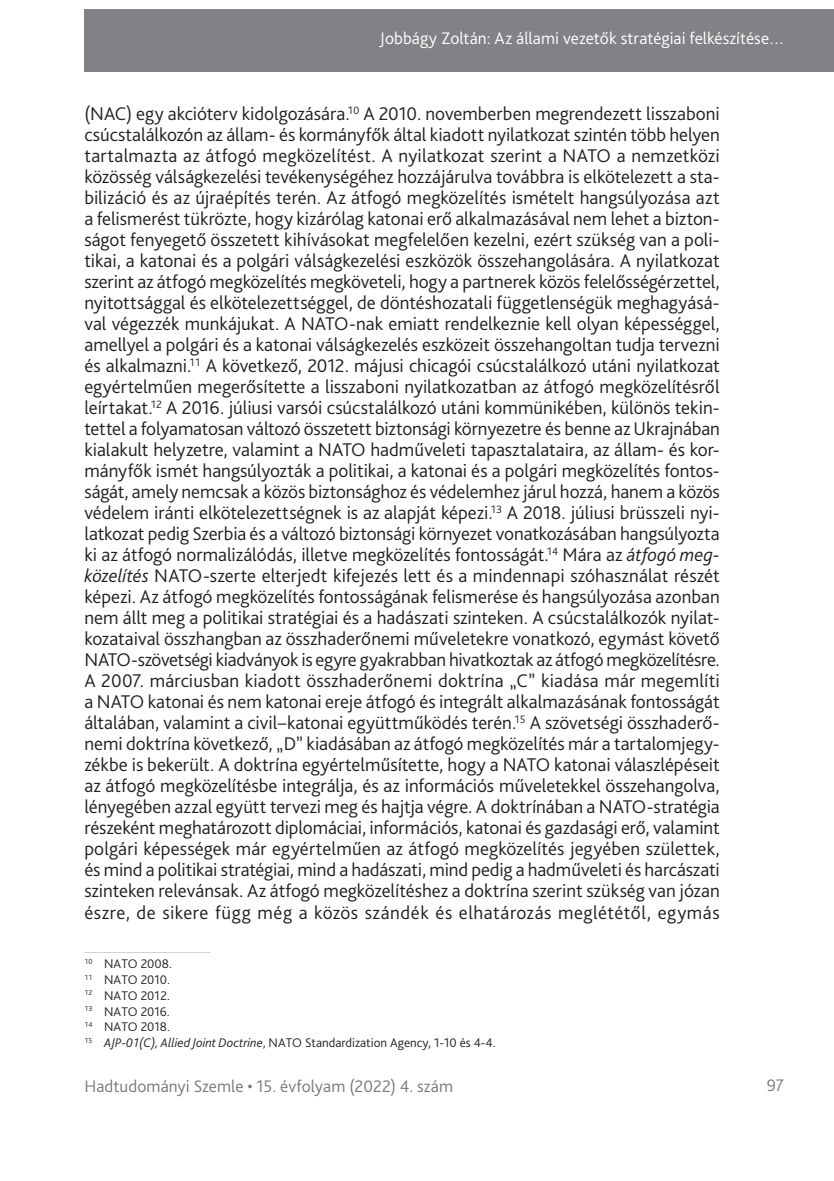
<style>
.page{position:relative;width:834px;height:1181px;background:#fff}
.page>*{position:absolute;margin:0;border:0;box-sizing:border-box;transform-origin:0 0}
._2__Body_1st_paragra{font:300 19.25px/21px "Bliss Pro";letter-spacing:.005em;color:#231f20;text-align:justify}
.t1{font:300 17.5px "Bliss Pro";letter-spacing:.01em;color:#fff}
.t2{font:300 17.5px "Bliss Pro";letter-spacing:.005em;color:#767a7c}
.Lábjegyzet{font:300 13.12px "Bliss Pro";color:#231f20}
.s1{font-style:italic}
</style>
<div class="page">
<div style="left:84px;top:9px;width:749px;height:63px;background:#808285"></div>
<hr style="left:84px;top:952px;width:126px;height:1px;background:#d1d2d4">
<p class="t1" style="left:380px;top:27px;width:406px">Jobbágy Zoltán: Az állami vezetők stratégiai felkészítése…</p>
<p class="_2__Body_1st_paragra" style="left:84px;top:103px;width:637px">(NAC) egy akcióterv kidolgozására.<sup>10</sup> A -2010. novemberben megrendezett lisszaboni csúcstalálkozón az állam- és kormányfők által kiadott nyilatkozat szintén több helyen tartalmazta az átfogó megközelítést. A nyilatkozat szerint a NATO a nemzetközi közösség válságkezelési tevékenységéhez hozzájárulva továbbra is elkötelezett a sta&shy;bilizáció és az újraépítés terén. Az átfogó megközelítés ismételt hangsúlyozása azt a felismerést tükrözte, hogy kizárólag katonai erő alkalmazásával nem lehet a bizton&shy;ságot fenyegető összetett kihívásokat megfelelően kezelni, ezért szükség van a poli&shy;tikai, a katonai és a polgári válságkezelési eszközök összehangolására. A nyilatkozat szerint az átfogó megközelítés megköveteli, hogy a partnerek közös felelősségérzettel, nyitottsággal és elkötelezettséggel, de döntéshozatali függetlenségük meghagyásá&shy;val végezzék munkájukat. A NATO-nak emiatt rendelkeznie kell olyan képességgel, amellyel a polgári és a katonai válságkezelés eszközeit összehangoltan tudja tervezni és alkalmazni.<sup>11</sup> A következő, 2012. májusi chicagói csúcstalálkozó utáni nyilatkozat egyértelműen megerősítette a lisszaboni nyilatkozatban az átfogó megközelítésről leírtakat.<sup>12</sup> A -2016. júliusi varsói csúcstalálkozó utáni kommünikében, különös tekin&shy;tettel a folyamatosan változó összetett biztonsági környezetre és benne az Ukrajnában kialakult helyzetre, valamint a NATO hadműveleti tapasztalataira, az állam- és kor&shy;mányfők ismét hangsúlyozták a politikai, a katonai és a polgári megközelítés fontos&shy;ságát, amely nemcsak a közös biztonsághoz és védelemhez járul hozzá, hanem a közös védelem iránti elkötelezettségnek is az alapját képezi.<sup>13</sup> A -2018. júliusi brüsszeli nyi&shy;latkozat pedig Szerbia és a változó biztonsági környezet vonatkozásában hangsúlyozta ki az átfogó normalizálódás, illetve megközelítés fontosságát.<sup>14</sup> Mára az <span class="s1">átfogó meg&shy;közelítés</span> NATO-szerte elterjedt kifejezés lett és a mindennapi szóhasználat részét képezi. Az átfogó megközelítés fontosságának felismerése és hangsúlyozása azonban nem állt meg a politikai stratégiai és a hadászati szinteken. A csúcstalálkozók nyilat&shy;kozataival összhangban az összhaderőnemi műveletekre vonatkozó, egymást követő NATO-szövetségi kiadványok is egyre gyakrabban hivatkoztak az átfogó megközelítésre.<br>A -2007. márciusban kiadott összhaderőnemi doktrína „C” kiadása már megemlíti a NATO katonai és nem katonai ereje átfogó és integrált alkalmazásának fontosságát általában, valamint a civil–katonai együttműködés terén.<sup>15</sup> A szövetségi összhaderő&shy;nemi doktrína következő, „D” kiadásában az átfogó megközelítés már a tartalomjegy&shy;zékbe is bekerült. A doktrína egyértelműsítette, hogy a NATO katonai válaszlépéseit az átfogó megközelítésbe integrálja, és az információs műveletekkel összehangolva, lényegében azzal együtt tervezi meg és hajtja végre. A doktrínában a NATO-stratégia részeként meghatározott diplomáciai, információs, katonai és gazdasági erő, valamint polgári képességek már egyértelműen az átfogó megközelítés jegyében születtek, és mind a politikai stratégiai, mind a hadászati, mind pedig a hadműveleti és harcászati szinteken relevánsak. Az átfogó megközelítéshez a doktrína szerint szükség van józan észre, de sikere függ még a közös szándék és elhatározás meglététől, egymás</p>
<p class="Lábjegyzet" style="left:84px;top:955px;width:89px"><sup>10</sup> NATO 2008.</p>
<p class="Lábjegyzet" style="left:84px;top:971px;width:87px"><sup>11</sup> NATO 2010.</p>
<p class="Lábjegyzet" style="left:84px;top:987px;width:87px"><sup>12</sup> NATO 2012.</p>
<p class="Lábjegyzet" style="left:84px;top:1003px;width:87px"><sup>13</sup> NATO 2016.</p>
<p class="Lábjegyzet" style="left:84px;top:1018px;width:87px"><sup>14</sup> NATO 2018.</p>
<p class="Lábjegyzet" style="left:84px;top:1034px;width:413px"><sup>15</sup> <span class="s1">AJP-01(C), Allied Joint Doctrine</span>, NATO Standardization Agency, 1-10 és 4-4.</p>
<p class="t2" style="left:84px;top:1075px;width:370px">Hadtudományi Szemle • 15. évfolyam (2022) 4. szám</p>
<p class="t2" style="left:766px;top:1074px;width:19px">97</p>
</div>
